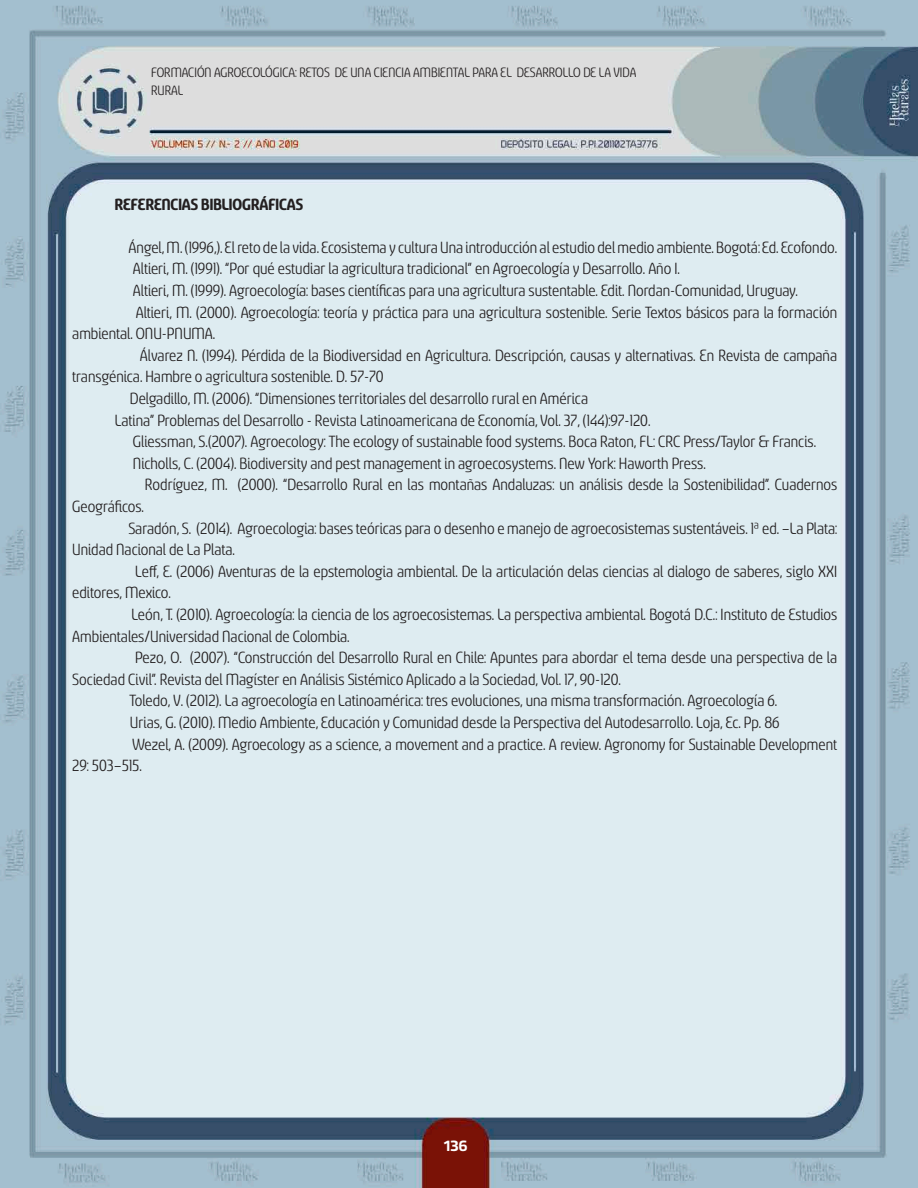
<style>
.page{position:relative;width:918px;height:1188px;background:#fff}
.page>*{position:absolute;margin:0;border:0;box-sizing:border-box;transform-origin:0 0}
.t1{font:18px/21.6px "Sancoale Narrow";color:#231f20}
.t2{font:700 18px "Sancoale Narrow";color:#231f20}
.t3{font:15px/18px "Sancoale Narrow";color:#231f20}
.t4{font:500 15px "Akceler A";color:#fff}
</style>
<div class="page">
<img style="left:0;top:0;width:918px;height:1188px">
<p class="t3" style="left:151px;top:64px;width:487px">FORMACIÓN AGROECOLÓGICA: RETOS DE UNA CIENCIA AMBIENTAL PARA EL DESARROLLO DE LA VIDA<br>RURAL</p>
<p class="t2" style="left:115px;top:195px;width:190px">REFERENCIAS BIBLIOGRÁFICAS</p>
<p class="t1" style="left:129px;top:237px;width:710px">Ángel, M. (1996,). El reto de la vida. Ecosistema y cultura Una introducción al estudio del medio ambiente. Bogotá: Ed. Ecofondo.</p>
<p class="t1" style="left:133px;top:258px;width:549px">Altieri, M. (1991). “Por qué estudiar la agricultura tradicional” en Agroecología y Desarrollo. Año I.</p>
<p class="t1" style="left:133px;top:280px;width:666px">Altieri, M. (1999). Agroecología: bases científicas para una agricultura sustentable. Edit. Nordan-Comunidad, Uruguay.</p>
<p class="t1" style="left:72px;top:302px;width:766px;text-indent:64px">Altieri, M. (2000). Agroecología: teoría y práctica para una agricultura sostenible. Serie Textos básicos para la formación ambiental. ONU-PNUMA.</p>
<p class="t1" style="left:72px;top:345px;width:766px;text-indent:68px">Álvarez N. (1994). Pérdida de la Biodiversidad en Agricultura. Descripción, causas y alternativas. En Revista de campaña transgénica. Hambre o agricultura sostenible. D. 57-70</p>
<p class="t1" style="left:130px;top:388px;width:460px">Delgadillo, M. (2006). “Dimensiones territoriales del desarrollo rural en América</p>
<p class="t1" style="left:115px;top:410px;width:537px">Latina” Problemas del Desarrollo - Revista Latinoamericana de Economía, Vol. 37, (144):97-120.</p>
<p class="t1" style="left:133px;top:431px;width:685px">Gliessman, S.(2007). Agroecology: The ecology of sustainable food systems. Boca Raton, FL: CRC Press/Taylor &amp; Francis.</p>
<p class="t1" style="left:133px;top:453px;width:574px">Nicholls, C. (2004). Biodiversity and pest management in agroecosystems. New York: Haworth Press.</p>
<p class="t1" style="left:145px;top:474px;width:694px">Rodríguez, M. (2000). “Desarrollo Rural en las montañas Andaluzas: un análisis desde la Sostenibilidad”. Cuadernos</p>
<p class="t1" style="left:72px;top:496px;width:73px">Geográficos.</p>
<p class="t1" style="left:72px;top:518px;width:766px;text-indent:56px">Saradón, S. (2014). Agroecologia: bases teóricas para o desenho e manejo de agroecosistemas sustentáveis. 1ª ed. –La Plata:<br>Unidad Nacional de La Plata.</p>
<p class="t1" style="left:72px;top:561px;width:766px;text-indent:63px">Leff, E. (2006) Aventuras de la epstemologia ambiental. De la articulación delas ciencias al dialogo de saberes, siglo XXI editores, Mexico.</p>
<p class="t1" style="left:72px;top:604px;width:766px;text-indent:59px">León, T. (2010). Agroecología: la ciencia de los agroecosistemas. La perspectiva ambiental. Bogotá D.C.: Instituto de Estudios<br>Ambientales/Universidad Nacional de Colombia.</p>
<p class="t1" style="left:72px;top:647px;width:766px;text-indent:63px">Pezo, O. (2007). “Construcción del Desarrollo Rural en Chile: Apuntes para abordar el tema desde una perspectiva de la<br>Sociedad Civil”. Revista del Magíster en Análisis Sistémico Aplicado a la Sociedad, Vol. 17, 90-120.</p>
<p class="t1" style="left:130px;top:690px;width:649px">Toledo, V. (2012). La agroecología en Latinoamérica: tres evoluciones, una misma transformación. Agroecología 6.</p>
<p class="t1" style="left:130px;top:712px;width:651px">Urias, G. (2010). Medio Ambiente, Educación y Comunidad desde la Perspectiva del Autodesarrollo. Loja, Ec. Pp. 86</p>
<p class="t1" style="left:72px;top:734px;width:766px;text-indent:60px">Wezel, A. (2009). Agroecology as a science, a movement and a practice. A review. Agronomy for Sustainable Development<br>29: 503–515.</p>
<p class="t4" style="left:444px;top:1134px;width:25px">136</p>
</div>
